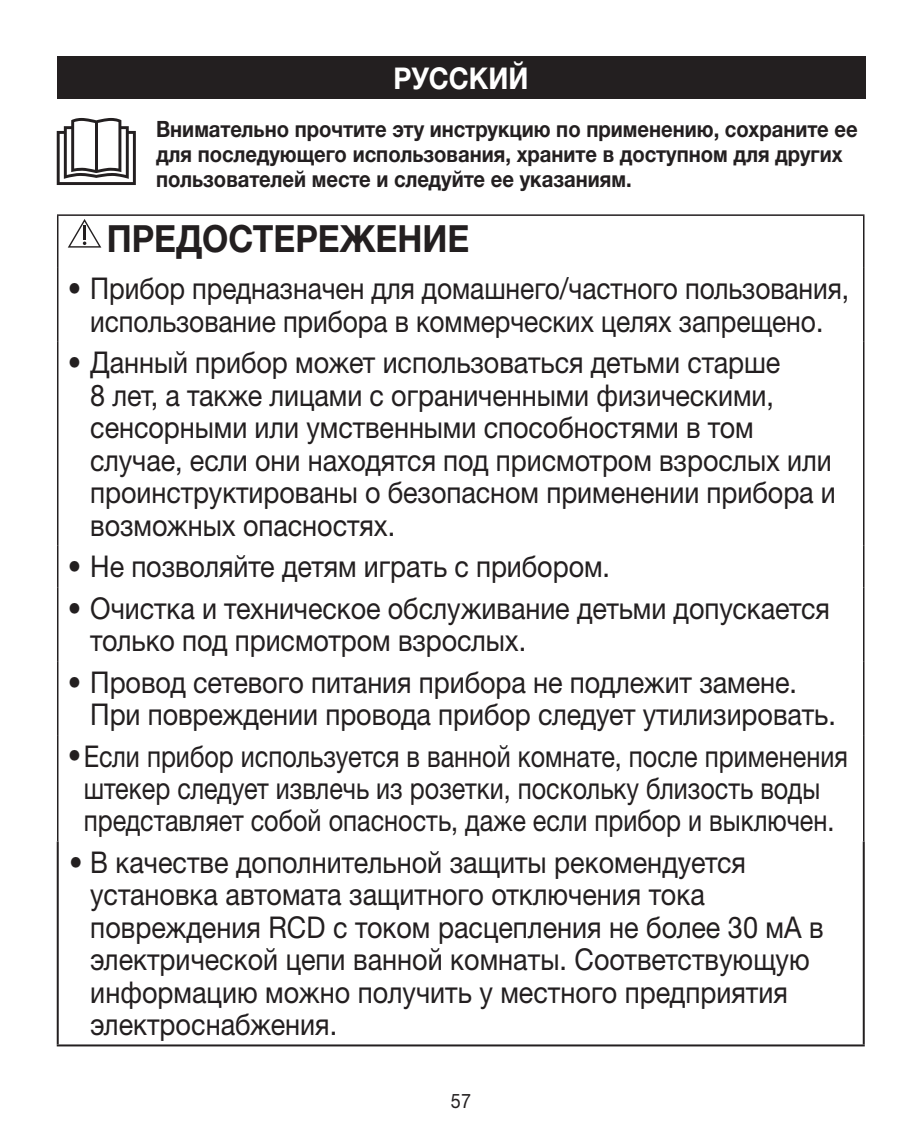
<style>
.page{position:relative;width:922px;height:1134px;background:#fff}
.page>*{position:absolute;margin:0;border:0;box-sizing:border-box;transform-origin:0 0}
.t1{font:700 37.5px "Helvetica Neue LTW1 G";color:#231f20;scale:.9 1}
.t2{font:30px/32.5px "Helvetica Neue LTW1 G";letter-spacing:-.005em;color:#231f20;scale:.9 1}
.t3{font:700 30px "Helvetica Neue LTW1 G";color:#fff;scale:.9 1}
.t4{font:700 22.5px/25px "Helvetica Neue LTW1 G";color:#231f20;scale:.9 1}
.t5{font:20px "Helvetica Neue LTW1 G";color:#231f20;scale:.9 1}
</style>
<div class="page">
<div style="left:57px;top:57px;width:808px;height:42px;background:#231f20"></div>
<hr style="left:57px;top:214px;width:807px;height:2px;background:#231f20">
<hr style="left:57px;top:216px;width:1px;height:52px;background:#231f20">
<hr style="left:862px;top:216px;width:2px;height:52px;background:#231f20">
<hr style="left:57px;top:268px;width:1px;height:74px;background:#231f20">
<hr style="left:862px;top:268px;width:2px;height:74px;background:#231f20">
<hr style="left:57px;top:342px;width:1px;height:204px;background:#231f20">
<hr style="left:862px;top:342px;width:2px;height:204px;background:#231f20">
<hr style="left:57px;top:546px;width:1px;height:41px;background:#231f20">
<hr style="left:862px;top:546px;width:2px;height:41px;background:#231f20">
<hr style="left:57px;top:587px;width:1px;height:74px;background:#231f20">
<hr style="left:862px;top:587px;width:2px;height:74px;background:#231f20">
<hr style="left:57px;top:661px;width:1px;height:74px;background:#231f20">
<hr style="left:862px;top:661px;width:2px;height:74px;background:#231f20">
<hr style="left:57px;top:735px;width:1px;height:106px;background:#231f20">
<hr style="left:862px;top:735px;width:2px;height:106px;background:#231f20">
<hr style="left:57px;top:841px;width:2px;height:203px;background:#231f20">
<hr style="left:862px;top:841px;width:2px;height:203px;background:#231f20">
<hr style="left:57px;top:1044px;width:807px;height:2px;background:#231f20">
<svg style="left:68px;top:219px;width:33px;height:29px"></svg>
<svg style="left:57px;top:118px;width:79px;height:67px"></svg>
<hr style="left:95px;top:122px;width:3px;height:50px;background:#231f20">
<p class="t3" style="left:393px;top:59px;width:151px">РУССКИЙ</p>
<p class="t4" style="left:156px;top:117px;width:781px">Внимательно прочтите эту инструкцию по применению, сохраните ее для последующего использования, храните в доступном для других пользователей месте и следуйте ее указаниям.</p>
<p class="t1" style="left:107px;top:215px;width:404px">ПРЕДОСТЕРЕЖЕНИЕ</p>
<p class="t2" style="left:68px;top:272px;width:869px;text-align:center">• Прибор предназначен для домашнего/частного пользования, использование прибора в коммерческих целях запрещено.</p>
<p class="t2" style="left:90px;top:346px;width:829px;text-indent:-22px">• Данный прибор может использоваться детьми старше<br>8 лет, а также лицами с ограниченными физическими, сенсорными или умственными способностями в том случае, если они находятся под присмотром взрослых или проинструктированы о безопасном применении прибора и возможных опасностях.</p>
<p class="t2" style="left:68px;top:550px;width:604px">• Не позволяйте детям играть с прибором.</p>
<p class="t2" style="left:90px;top:591px;width:823px;text-indent:-22px">• Очистка и техническое обслуживание детьми допускается только под присмотром взрослых.</p>
<p class="t2" style="left:90px;top:665px;width:829px;text-indent:-22px">• Провод сетевого питания прибора не подлежит замене.<br>При повреждении провода прибор следует утилизировать.</p>
<p class="t2" style="left:68px;top:739px;width:868px;text-align:center">•Если прибор используется в ванной комнате, после применения штекер следует извлечь из розетки, поскольку близость воды представляет собой опасность, даже если прибор и выключен.</p>
<p class="t2" style="left:90px;top:846px;width:816px;text-indent:-21px">• В качестве дополнительной защиты рекомендуется установка автомата защитного отключения тока повреждения RCD с током расцепления не более 30 мА в электрической цепи ванной комнаты. Соответствующую информацию можно получить у местного предприятия электроснабжения.</p>
<p class="t5" style="left:451px;top:1089px;width:24px">57</p>
</div>
